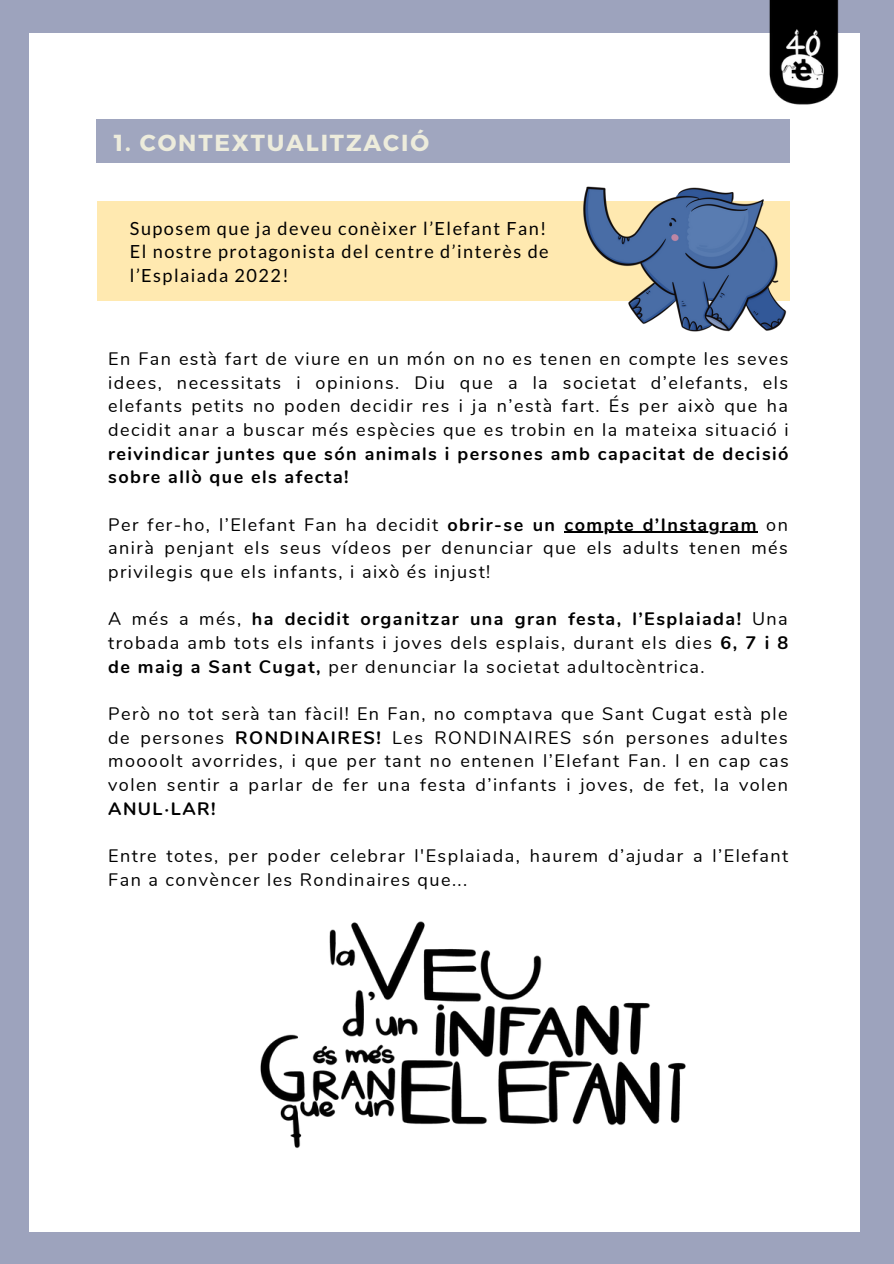
<style>
.page{position:relative;width:894px;height:1264px;background:#fff}
.page>*{position:absolute;margin:0;border:0;box-sizing:border-box;transform-origin:0 0}
.t1{font:700 23.25px "Montserrat";letter-spacing:.08em;color:#edecdc}
.t2{font:18.15px/23.7px "Lato";letter-spacing:.08em;color:#000}
.t3{font:18px/23.7px "Nunito";letter-spacing:.08em;color:#000;text-align:justify}
.s1{font-weight:700}
</style>
<div class="page">
<div style="left:0;top:0;width:893px;height:1263px;background:#9da3bd"></div>
<div style="left:29px;top:33px;width:830px;height:1198px;background:#fff"></div>
<div style="left:97px;top:201px;width:692px;height:99px;background:#ffe9b0"></div>
<img style="left:571px;top:134px;width:219px;height:198px">
<hr style="left:564px;top:532px;width:193px;height:1px;background:#000">
<img style="left:260px;top:921px;width:426px;height:227px">
<div style="left:97px;top:119px;width:692px;height:44px;background:#9da3bd"></div>
<img style="left:769px;top:0;width:70px;height:105px">
<p class="t1" style="left:114px;top:127px;width:317px">1. CONTEXTUALITZACIÓ</p>
<p class="t2" style="left:130px;top:216px;width:420px">Suposem que ja deveu conèixer l’Elefant Fan!<br>El nostre protagonista del centre d’interès de l’Esplaiada 2022!</p>
<p class="t3" style="left:108px;top:347px;width:681px">En Fan està fart de viure en un món on no es tenen en compte les seves idees, necessitats i opinions. Diu que a la societat d’elefants, els elefants petits no poden decidir res i ja n’està fart. És per això que ha decidit anar a buscar més espècies que es trobin en la mateixa situació i <span class="s1">reivindicar juntes que són animals i persones amb capacitat de decisió sobre allò que els afecta!</span></p>
<p class="t3" style="left:108px;top:513px;width:681px">Per fer-ho, l’Elefant Fan ha decidit <span class="s1">obrir-se un compte d’Instagram</span> on anirà penjant els seus vídeos per denunciar que els adults tenen més privilegis que els infants, i això és injust!</p>
<p class="t3" style="left:108px;top:607px;width:681px">A més a més, <span class="s1">ha decidit organitzar una gran festa, l’Esplaiada!</span> Una trobada amb tots els infants i joves dels esplais, durant els dies <span class="s1">6, 7 i 8 de maig a Sant Cugat,</span> per denunciar la societat adultocèntrica.</p>
<p class="t3" style="left:108px;top:702px;width:681px">Però no tot serà tan fàcil! En Fan, no comptava que Sant Cugat està ple de persones <span class="s1">RONDINAIRES!</span> Les RONDINAIRES són persones adultes moooolt avorrides, i que per tant no entenen l’Elefant Fan. I en cap cas volen sentir a parlar de fer una festa d’infants i joves, de fet, la volen <span class="s1">ANUL·LAR!</span></p>
<p class="t3" style="left:108px;top:844px;width:681px">Entre totes, per poder celebrar l'Esplaiada, haurem d’ajudar a l’Elefant<br>Fan a convèncer les Rondinaires que...</p>
</div>
